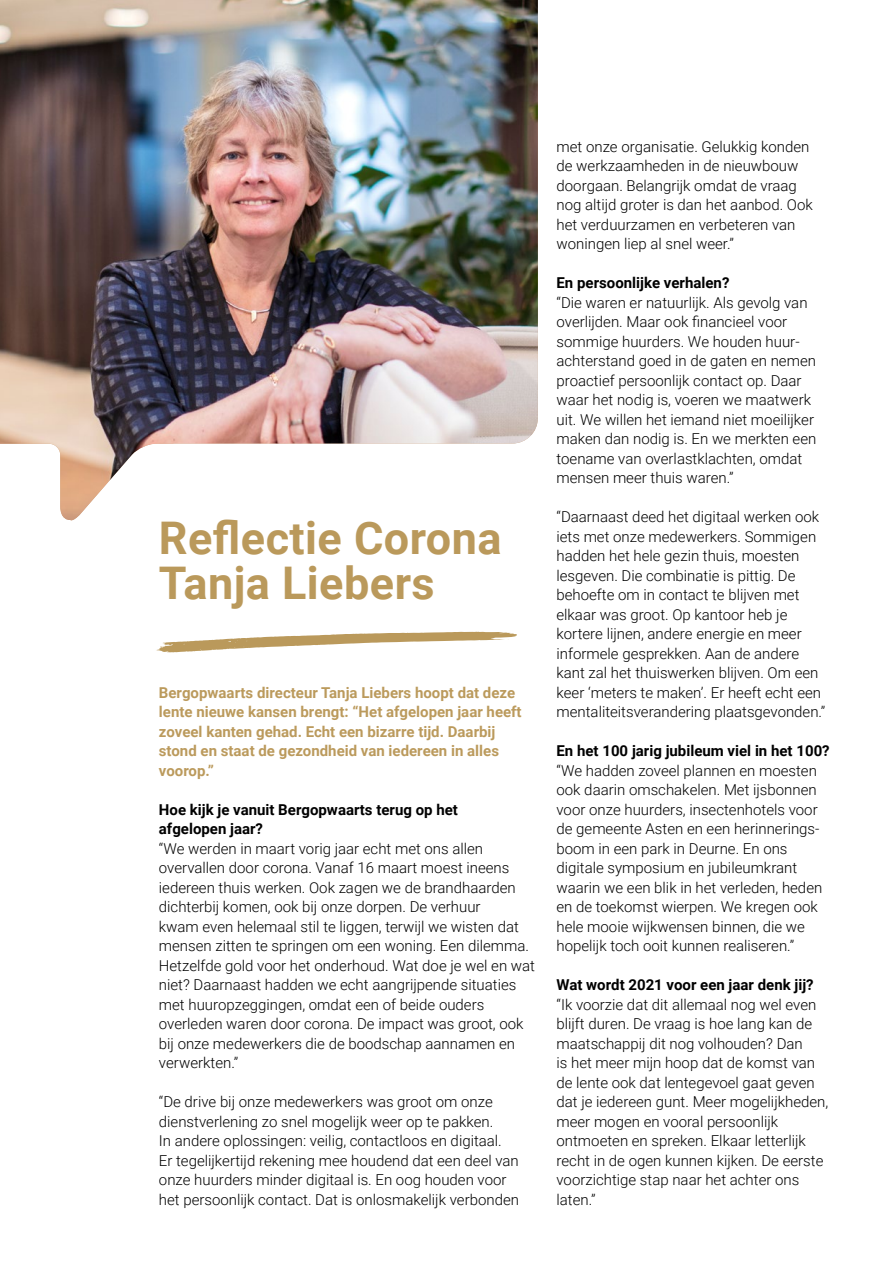
<style>
.page{position:relative;width:893px;height:1263px;background:#fff}
.page>*{position:absolute;margin:0;border:0;box-sizing:border-box;transform-origin:0 0}
.t1{font:700 45px/45px "Roboto";letter-spacing:.01em;color:#ba995b}
.t2{font:300 15px/19.5px "Roboto";color:#000}
.t3{font:700 15px/19.5px "Roboto";color:#bb9a5c}
.t4{font:700 15px/19.5px "Roboto";color:#000}
</style>
<div class="page">
<img style="left:0;top:0;width:538px;height:521px">
<svg style="left:156px;top:632px;width:361px;height:20px"></svg>
<h1 class="t1" style="left:159px;top:514px;width:344px">Reflectie Corona<br>Tanja Liebers</h1>
<p class="t3" style="left:159px;top:682px;width:364px">Bergopwaarts directeur Tanja Liebers hoopt dat deze lente nieuwe kansen brengt: “Het afgelopen jaar heeft zoveel kanten gehad. Echt een bizarre tijd. Daarbij stond en staat de gezondheid van iedereen in alles voorop.”</p>
<p class="t4" style="left:159px;top:799px;width:301px">Hoe kijk je vanuit Bergopwaarts terug op het afgelopen jaar?</p>
<p class="t2" style="left:159px;top:838px;width:378px">“We werden in maart vorig jaar echt met ons allen overvallen door corona. Vanaf 16 maart moest ineens iedereen thuis werken. Ook zagen we de brandhaarden dichterbij komen, ook bij onze dorpen. De verhuur<br>kwam even helemaal stil te liggen, terwijl we wisten dat mensen zitten te springen om een woning. Een dilemma.<br>Hetzelfde gold voor het onderhoud. Wat doe je wel en wat niet? Daarnaast hadden we echt aangrijpende situaties met huuropzeggingen, omdat een of beide ouders overleden waren door corona. De impact was groot, ook bij onze medewerkers die de boodschap aannamen en verwerkten.”</p>
<p class="t2" style="left:159px;top:1091px;width:362px">“De drive bij onze medewerkers was groot om onze dienstverlening zo snel mogelijk weer op te pakken.<br>In andere oplossingen: veilig, contactloos en digitaal.<br>Er tegelijkertijd rekening mee houdend dat een deel van onze huurders minder digitaal is. En oog houden voor het persoonlijk contact. Dat is onlosmakelijk verbonden</p>
<p class="t2" style="left:556px;top:136px;width:258px">met onze organisatie. Gelukkig konden de werkzaamheden in de nieuwbouw doorgaan. Belangrijk omdat de vraag nog altijd groter is dan het aanbod. Ook het verduurzamen en verbeteren van woningen liep al snel weer.”</p>
<p class="t4" style="left:556px;top:272px;width:174px">En persoonlijke verhalen?</p>
<p class="t2" style="left:556px;top:292px;width:261px">“Die waren er natuurlijk. Als gevolg van overlijden. Maar ook financieel voor sommige huurders. We houden huur&shy;achterstand goed in de gaten en nemen proactief persoonlijk contact op. Daar waar het nodig is, voeren we maatwerk uit. We willen het iemand niet moeilijker maken dan nodig is. En we merkten een toename van overlastklachten, omdat mensen meer thuis waren.”</p>
<p class="t2" style="left:556px;top:506px;width:270px">“Daarnaast deed het digitaal werken ook iets met onze medewerkers. Sommigen hadden het hele gezin thuis, moesten lesgeven. Die combinatie is pittig. De behoefte om in contact te blijven met elkaar was groot. Op kantoor heb je kortere lijnen, andere energie en meer informele gesprekken. Aan de andere kant zal het thuiswerken blijven. Om een keer ‘meters te maken’. Er heeft echt een mentaliteitsverandering plaatsgevonden.”</p>
<p class="t4" style="left:556px;top:740px;width:275px">En het 100 jarig jubileum viel in het 100?</p>
<p class="t2" style="left:556px;top:760px;width:267px">“We hadden zoveel plannen en moesten ook daarin omschakelen. Met ijsbonnen voor onze huurders, insectenhotels voor de gemeente Asten en een herinnerings&shy;boom in een park in Deurne. En ons digitale symposium en jubileumkrant waarin we een blik in het verleden, heden en de toekomst wierpen. We kregen ook hele mooie wijkwensen binnen, die we hopelijk toch ooit kunnen realiseren.”</p>
<p class="t4" style="left:556px;top:974px;width:259px">Wat wordt 2021 voor een jaar denk jij?</p>
<p class="t2" style="left:556px;top:994px;width:273px">“Ik voorzie dat dit allemaal nog wel even blijft duren. De vraag is hoe lang kan de maatschappij dit nog volhouden? Dan<br>is het meer mijn hoop dat de komst van de lente ook dat lentegevoel gaat geven dat je iedereen gunt. Meer mogelijkheden, meer mogen en vooral persoonlijk ontmoeten en spreken. Elkaar letterlijk recht in de ogen kunnen kijken. De eerste voorzichtige stap naar het achter ons laten.”</p>
</div>
